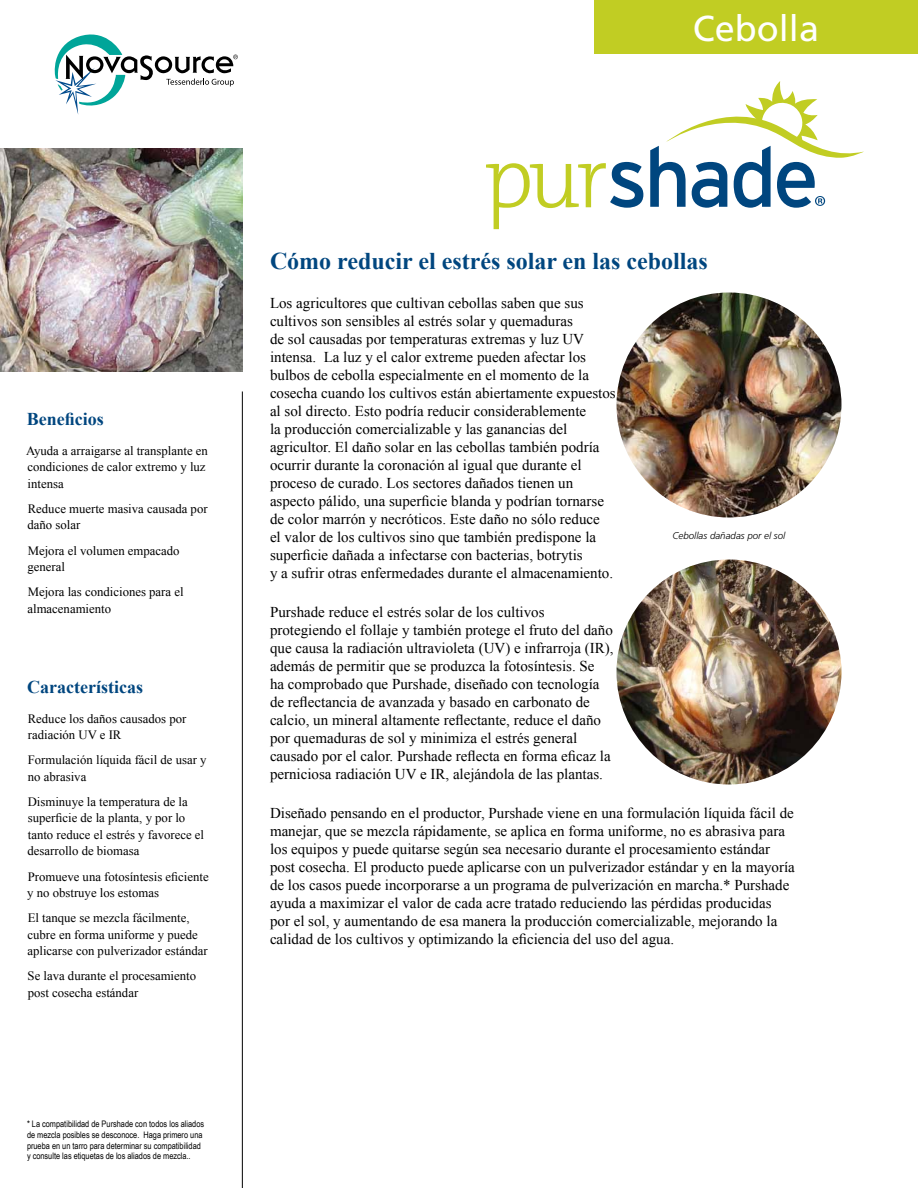
<style>
.page{position:relative;width:918px;height:1188px;background:#fff}
.page>*{position:absolute;margin:0;border:0;box-sizing:border-box;transform-origin:0 0}
.Crop_Type_-_page_top{font:36px "Frutiger LT Std";color:#fff}
.Title__front{font:700 24px "Times New Roman";color:#00467f}
.Body_Headline{font:700 18px "Times New Roman";color:#00467f}
.t1{font:15px/18px "Times New Roman";color:#000}
.Left_Column_Text{font:12.75px/16.5px "Times New Roman";color:#000}
.t2{font:italic 300 9.75px "Frutiger LT Std";color:#000}
.doc_number{font:9px/10.8px "Arial Narrow";color:#000}
</style>
<div class="page">
<hr style="left:242px;top:392px;width:1px;height:796px;background:#000">
<div style="left:594px;top:0;width:324px;height:54px;background:#c1cd23"></div>
<img style="left:0;top:149px;width:242px;height:223px">
<svg style="left:55px;top:34px;width:183px;height:81px"></svg>
<svg style="left:486px;top:162px;width:157px;height:67px"></svg>
<svg style="left:650px;top:81px;width:214px;height:127px"></svg>
<img style="left:616px;top:560px;width:226px;height:224px;border-radius:112px">
<img style="left:616px;top:292px;width:226px;height:226px;border-radius:112px">
<p class="Crop_Type_-_page_top" style="left:693px;top:7px;width:128px">Cebolla</p>
<p class="Body_Headline" style="left:27px;top:406px;width:79px">Beneficios</p>
<p class="Left_Column_Text" style="left:26px;top:442px;width:183px">Ayuda a arraigarse al transplante en condiciones de calor extremo y luz intensa</p>
<p class="Left_Column_Text" style="left:28px;top:500px;width:182px">Reduce muerte masiva causada por daño solar</p>
<p class="Left_Column_Text" style="left:27px;top:542px;width:154px">Mejora el volumen empacado general</p>
<p class="Left_Column_Text" style="left:28px;top:584px;width:158px">Mejora las condiciones para el almacenamiento</p>
<p class="Body_Headline" style="left:27px;top:674px;width:117px">Características</p>
<p class="Left_Column_Text" style="left:28px;top:710px;width:160px">Reduce los daños causados por radiación UV e IR</p>
<p class="Left_Column_Text" style="left:28px;top:752px;width:180px">Formulación líquida fácil de usar y no abrasiva</p>
<p class="Left_Column_Text" style="left:28px;top:793px;width:178px">Disminuye la temperatura de la superficie de la planta, y por lo tanto reduce el estrés y favorece el desarrollo de biomasa</p>
<p class="Left_Column_Text" style="left:27px;top:868px;width:183px">Promueve una fotosíntesis eficiente y no obstruye los estomas</p>
<p class="Left_Column_Text" style="left:28px;top:909px;width:182px">El tanque se mezcla fácilmente, cubre en forma uniforme y puede aplicarse con pulverizador estándar</p>
<p class="Left_Column_Text" style="left:28px;top:968px;width:170px">Se lava durante el procesamiento post cosecha estándar</p>
<p class="doc_number" style="left:27px;top:1118px;width:179px">* La compatibilidad de Purshade con todos los aliados de mezcla posibles se desconoce. Haga primero una prueba en un tarro para determinar su compatibilidad y consulte las etiquetas de los aliados de mezcla..</p>
<p class="Title__front" style="left:270px;top:245px;width:439px">Cómo reducir el estrés solar en las cebollas</p>
<p class="t1" style="left:270px;top:294px;width:347px">Los agricultores que cultivan cebollas saben que sus cultivos son sensibles al estrés solar y quemaduras<br>de sol causadas por temperaturas extremas y luz UV intensa. La luz y el calor extreme pueden afectar los bulbos de cebolla especialmente en el momento de la cosecha cuando los cultivos están abiertamente expuestos al sol directo. Esto podría reducir considerablemente<br>la producción comercializable y las ganancias del agricultor. El daño solar en las cebollas también podría ocurrir durante la coronación al igual que durante el proceso de curado. Los sectores dañados tienen un aspecto pálido, una superficie blanda y podrían tornarse de color marrón y necróticos. Este daño no sólo reduce<br>el valor de los cultivos sino que también predispone la superficie dañada a infectarse con bacterias, botrytis<br>y a sufrir otras enfermedades durante el almacenamiento.</p>
<p class="t1" style="left:270px;top:603px;width:345px">Purshade reduce el estrés solar de los cultivos protegiendo el follaje y también protege el fruto del daño que causa la radiación ultravioleta (UV) e infrarroja (IR), además de permitir que se produzca la fotosíntesis. Se<br>ha comprobado que Purshade, diseñado con tecnología de reflectancia de avanzada y basado en carbonato de calcio, un mineral altamente reflectante, reduce el daño por quemaduras de sol y minimiza el estrés general causado por el calor. Purshade reflecta en forma eficaz la perniciosa radiación UV e IR, alejándola de las plantas.</p>
<p class="t1" style="left:270px;top:804px;width:526px">Diseñado pensando en el productor, Purshade viene en una formulación líquida fácil de manejar, que se mezcla rápidamente, se aplica en forma uniforme, no es abrasiva para los equipos y puede quitarse según sea necesario durante el procesamiento estándar post cosecha. El producto puede aplicarse con un pulverizador estándar y en la mayoría de los casos puede incorporarse a un programa de pulverización en marcha.* Purshade ayuda a maximizar el valor de cada acre tratado reduciendo las pérdidas producidas por el sol, y aumentando de esa manera la producción comercializable, mejorando la calidad de los cultivos y optimizando la eficiencia del uso del agua.</p>
<p class="t2" style="left:673px;top:530px;width:114px">Cebollas dañadas por el sol</p>
</div>
